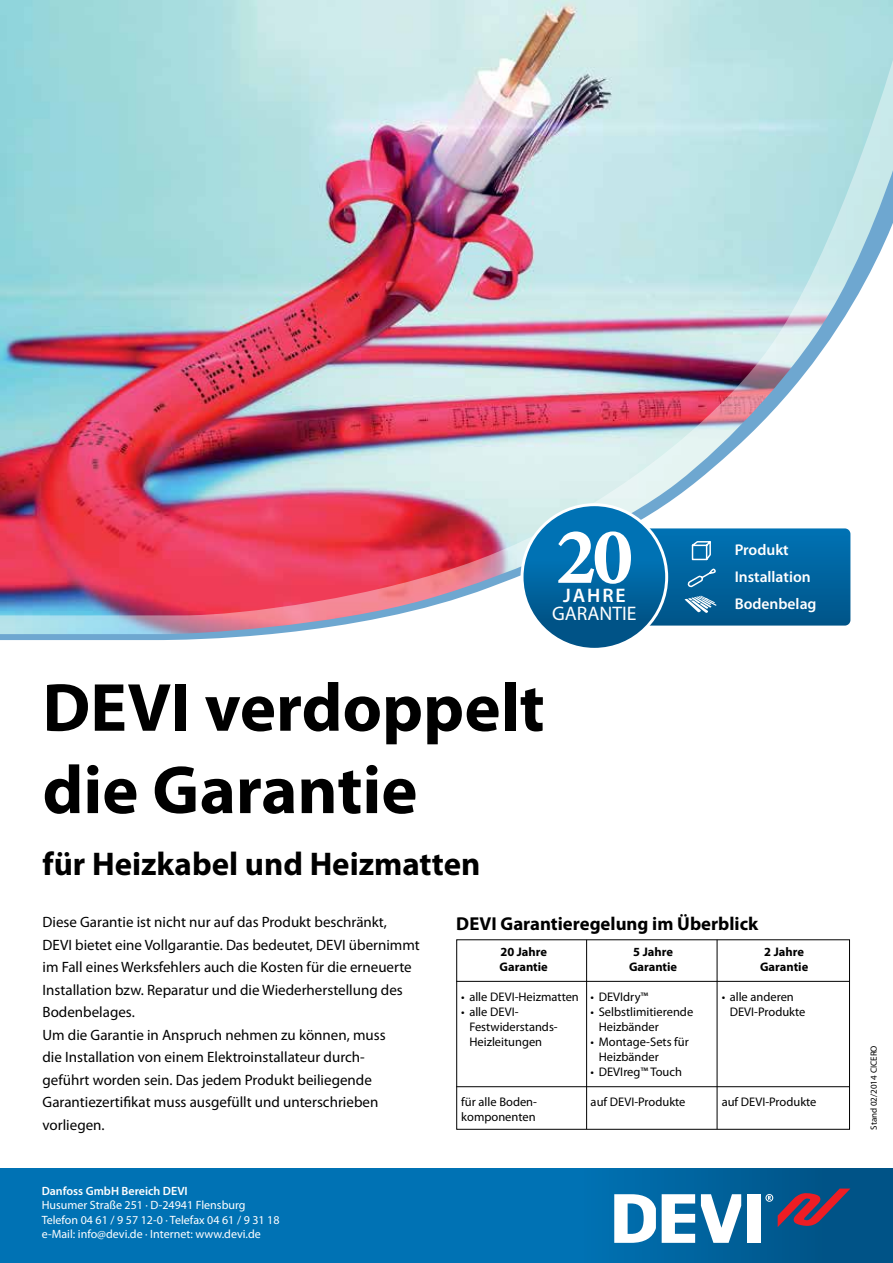
<style>
.page{position:relative;width:893px;height:1263px;background:#fff}
.page>*{position:absolute;margin:0;border:0;box-sizing:border-box;transform-origin:0 0}
.t1{font:700 68.7px/82.3px "Myriad Pro";color:#000}
.t2{font:700 33px "Myriad Pro";color:#000}
.t3{font:19.65px "Myriad Pro";color:#fff}
.t4{font:600 19.65px "Myriad Pro";letter-spacing:.1em;color:#fff}
.t5{font:700 18.75px "Myriad Pro";color:#000}
.t6{font:600 15.6px/27px "Myriad Pro";color:#fff}
.t7{font:15px/22.5px "Myriad Pro";color:#000}
.t8{font:12.45px/15px "Myriad Pro";color:#000}
.t9{font:700 12.45px/15px "Myriad Pro";color:#000;text-align:center}
.t10{font:12px/14.2px "Myriad Pro";color:#fff}
.t11{font:600 12px "Myriad Pro";color:#fff}
.t12{font:9px "Myriad Pro";color:#000}
</style>
<div class="page">
<svg style="left:0;top:1168px;width:893px;height:95px;background:#006dac"></svg>
<svg style="left:662px;top:1194px;width:33px;height:49px"></svg>
<div style="left:747px;top:1194px;width:13px;height:49px;background:#fff"></div>
<svg style="left:701px;top:1194px;width:40px;height:49px"></svg>
<svg style="left:614px;top:1194px;width:42px;height:49px"></svg>
<svg style="left:765px;top:1188px;width:85px;height:39px;background:#4d456b"></svg>
<img style="left:0;top:0;width:893px;height:34px">
<svg style="left:0;top:34px;width:893px;height:112px;background:#b9dcdf"></svg>
<img style="left:0;top:146px;width:893px;height:494px">
<svg style="left:521px;top:503px;width:332px;height:145px"></svg>
<svg style="left:456px;top:939px;width:394px;height:191px"></svg>
<hr style="left:586px;top:940px;width:1px;height:189px;background:#000">
<hr style="left:717px;top:940px;width:1px;height:189px;background:#000">
<hr style="left:456px;top:981px;width:393px;height:1px;background:#000">
<hr style="left:456px;top:1086px;width:393px;height:1px;background:#000">
<h3 class="t4" style="left:563px;top:583px;width:64px">JAHRE</h3>
<h3 class="t3" style="left:552px;top:601px;width:86px">GARANTIE</h3>
<p class="t6" style="left:735px;top:536px;width:83px">Produkt<br>Installation<br>Bodenbelag</p>
<h1 class="t1" style="left:43px;top:664px;width:504px">DEVI verdoppelt die Garantie</h1>
<h2 class="t2" style="left:43px;top:842px;width:439px">für Heizkabel und Heizmatten</h2>
<p class="t5" style="left:456px;top:911px;width:303px">DEVI Garantieregelung im Überblick</p>
<p class="t9" style="left:500px;top:944px;width:50px;text-align:left">20 Jahre<br>Garantie</p>
<p class="t8" style="left:461px;top:989px;width:119px">• alle DEVI-Heizmatten</p>
<p class="t8" style="left:469px;top:1004px;width:90px;text-indent:-8px">• alle DEVI-<br>Festwiderstands-<br>Heizleitungen</p>
<p class="t7" style="left:43px;top:910px;width:379px">Diese Garantie ist nicht nur auf das Produkt beschränkt, DEVI bietet eine Vollgarantie. Das bedeutet, DEVI übernimmt im Fall eines Werksfehlers auch die Kosten für die erneuerte Installation bzw. Reparatur und die Wiederherstellung des Bodenbelages.<br>Um die Garantie in Anspruch nehmen zu können, muss<br>die Installation von einem Elektroinstallateur durch-<br>geführt worden sein. Das jedem Produkt beiliegende Garantiezertifikat muss ausgefüllt und unterschrieben vorliegen.</p>
<p class="t9" style="left:629px;top:944px;width:50px">5 Jahre<br>Garantie</p>
<p class="t8" style="left:591px;top:989px;width:59px">• DEVIdry™</p>
<p class="t8" style="left:599px;top:1004px;width:96px;text-indent:-8px">• Selbstlimitierende<br>Heizbänder</p>
<p class="t8" style="left:599px;top:1034px;width:92px;text-indent:-8px">• Montage-Sets für<br>Heizbänder</p>
<p class="t8" style="left:591px;top:1064px;width:93px">• DEVIreg™ Touch</p>
<p class="t8" style="left:591px;top:1094px;width:96px">auf DEVI-Produkte</p>
<p class="t9" style="left:760px;top:944px;width:50px">2 Jahre<br>Garantie</p>
<p class="t8" style="left:730px;top:989px;width:77px;text-indent:-8px">• alle anderen<br>DEVI-Produkte</p>
<p class="t8" style="left:461px;top:1094px;width:77px">für alle Boden&shy;komponenten</p>
<p class="t8" style="left:722px;top:1094px;width:96px">auf DEVI-Produkte</p>
<p class="t11" style="left:42px;top:1183px;width:148px">Danfoss GmbH Bereich DEVI</p>
<p class="t10" style="left:42px;top:1198px;width:239px">Husumer Straße 251 · D-24941 Flensburg<br>Telefon 04 61 / 9 57 12-0 · Telefax 04 61 / 9 31 18 e-Mail: info@devi.de · Internet: www.devi.de</p>
<p class="t12" style="left:868px;top:1130px;width:86px;rotate:-90deg">Stand 02/2014 CICERO</p>
</div>
